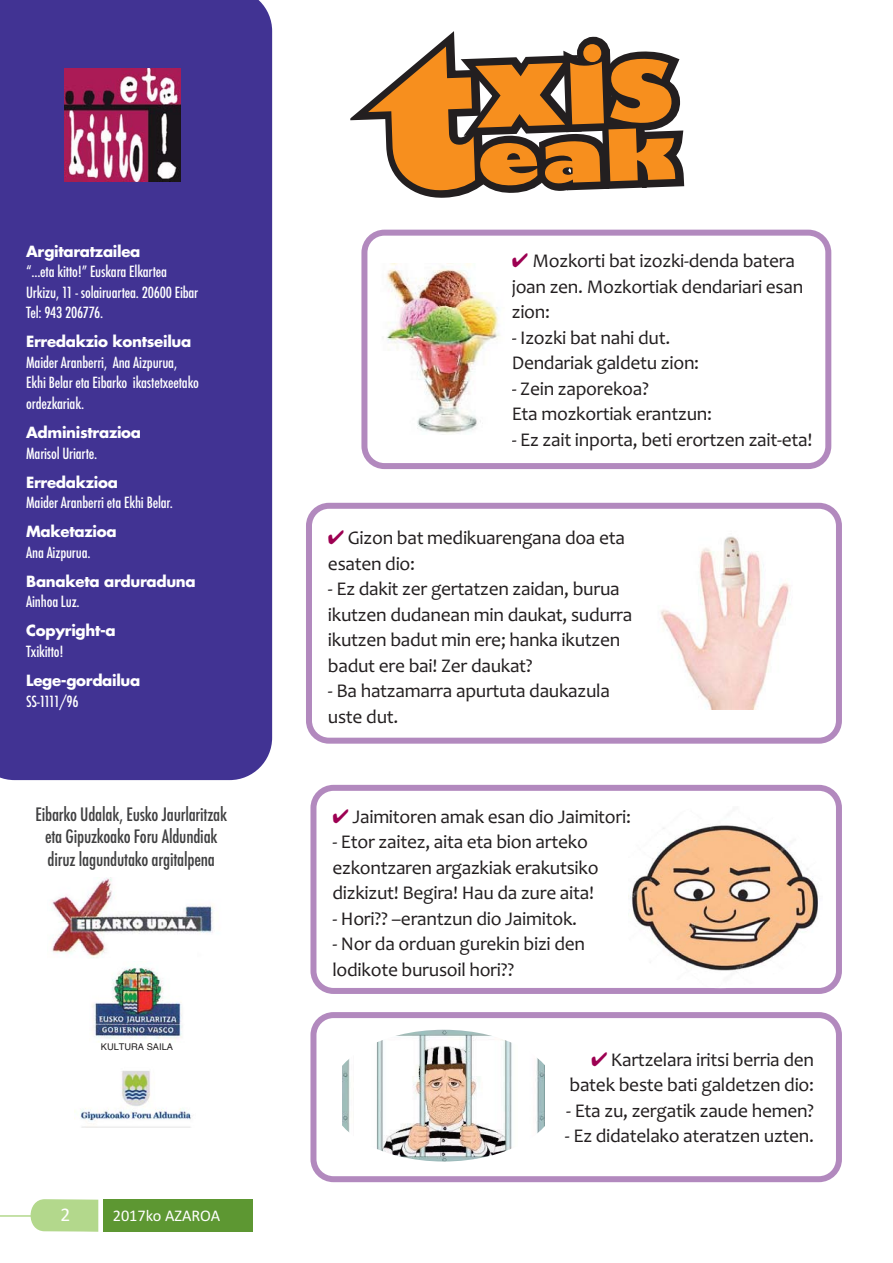
<style>
.page{position:relative;width:893px;height:1263px;background:#fff}
.page>*{position:absolute;margin:0;border:0;box-sizing:border-box;transform-origin:0 0}
.t1{font:19.5px/25.5px "Candara";letter-spacing:-.015em;color:#231f20}
.t2{font:19.5px "Calibri";color:#fff}
.t3{font:500 condensed 18px/22.5px "Futura";letter-spacing:-.01em;color:#404041;text-align:center}
.t4{font:16.35px "Calibri";color:#fff}
.t5{font:500 condensed 15px/20.5px "Futura";letter-spacing:-.01em;color:#fff}
.t6{font:700 15px "Futura";letter-spacing:-.02em;color:#fff}
.t7{font:9.3px "Helvetica";color:#231f20}
.s1{color:#9d0052}
</style>
<div class="page">
<svg style="left:30px;top:1199px;width:68px;height:33px;background:#b8da94"></svg>
<div style="left:103px;top:1199px;width:149px;height:32px;background:#5d9732"></div>
<hr style="left:0;top:1215px;width:42px;height:2px;background:#b3d88c">
<div style="left:0;top:0;width:272px;height:780px;background:#413393"></div>
<img style="left:75px;top:1071px;width:116px;height:56px">
<img style="left:52px;top:877px;width:161px;height:81px">
<img style="left:91px;top:961px;width:92px;height:81px">
<svg style="left:350px;top:31px;width:335px;height:167px"></svg>
<img style="left:64px;top:69px;width:117px;height:112px">
<svg style="left:361px;top:230px;width:470px;height:239px"></svg>
<svg style="left:306px;top:503px;width:536px;height:241px"></svg>
<div style="left:646px;top:519px;width:166px;height:197px;background:#fff"></div>
<img style="left:660px;top:536px;width:131px;height:173px">
<svg style="left:310px;top:785px;width:532px;height:209px"></svg>
<img style="left:629px;top:806px;width:194px;height:182px">
<svg style="left:310px;top:1012px;width:532px;height:170px"></svg>
<img style="left:343px;top:1030px;width:201px;height:131px">
<div style="left:375px;top:249px;width:137px;height:197px;background:#fff"></div>
<img style="left:387px;top:263px;width:113px;height:171px">
<p class="t6" style="left:26px;top:244px;width:116px">Argitaratzailea</p>
<p class="t5" style="left:26px;top:262px;width:174px">“...eta kitto!” Euskara Elkartea<br>Urkizu, 11 - solairuartea. 20600 Eibar<br>Tel: 943 206776.</p>
<p class="t6" style="left:26px;top:335px;width:167px">Erredakzio kontseilua</p>
<p class="t5" style="left:26px;top:353px;width:174px">Maider Aranberri, Ana Aizpurua,<br>Ekhi Belar eta Eibarko ikastetxeetako ordezkariak.</p>
<p class="t6" style="left:26px;top:426px;width:116px">Administrazioa</p>
<p class="t5" style="left:26px;top:444px;width:73px">Marisol Uriarte.</p>
<p class="t6" style="left:26px;top:475px;width:93px">Erredakzioa</p>
<p class="t5" style="left:26px;top:493px;width:148px">Maider Aranberri eta Ekhi Belar.</p>
<p class="t6" style="left:26px;top:525px;width:92px">Maketazioa</p>
<p class="t5" style="left:26px;top:543px;width:66px">Ana Aizpurua.</p>
<p class="t6" style="left:26px;top:574px;width:171px">Banaketa arduraduna</p>
<p class="t5" style="left:26px;top:592px;width:55px">Ainhoa Luz.</p>
<p class="t6" style="left:26px;top:624px;width:91px">Copyright-a</p>
<p class="t5" style="left:26px;top:642px;width:39px">Txikitto!</p>
<p class="t6" style="left:26px;top:674px;width:116px">Lege-gordailua</p>
<p class="t5" style="left:26px;top:692px;width:54px">SS-1111/96</p>
<p class="t3" style="left:35px;top:804px;width:193px">Eibarko Udalak, Eusko Jaurlaritzak eta Gipuzkoako Foru Aldundiak diruz lagundutako argitalpena</p>
<p class="t7" style="left:101px;top:1043px;width:74px">KULTURA SAILA</p>
<p class="t2" style="left:61px;top:1207px;width:11px">2</p>
<p class="t4" style="left:113px;top:1210px;width:109px">2017ko AZAROA</p>
<p class="t1" style="left:512px;top:250px;width:293px"><span class="s1">✔</span> Mozkorti bat izozki-denda batera joan zen. Mozkortiak dendariari esan zion:</p>
<p class="t1" style="left:512px;top:327px;width:189px">- Izozki bat nahi dut.<br>Dendariak galdetu zion:</p>
<p class="t1" style="left:512px;top:378px;width:202px">- Zein zaporekoa?<br>Eta mozkortiak erantzun:</p>
<p class="t1" style="left:512px;top:429px;width:302px">- Ez zait inporta, beti erortzen zait-eta!</p>
<p class="t1" style="left:328px;top:527px;width:299px"><span class="s1">✔</span> Gizon bat medikuarengana doa eta esaten dio:</p>
<p class="t1" style="left:328px;top:578px;width:306px">- Ez dakit zer gertatzen zaidan, burua ikutzen dudanean min daukat, sudurra ikutzen badut min ere; hanka ikutzen badut ere bai! Zer daukat?</p>
<p class="t1" style="left:328px;top:680px;width:283px">- Ba hatzamarra apurtuta daukazula uste dut.</p>
<p class="t1" style="left:332px;top:805px;width:300px"><span class="s1">✔</span> Jaimitoren amak esan dio Jaimitori:</p>
<p class="t1" style="left:332px;top:831px;width:268px">- Etor zaitez, aita eta bion arteko ezkontzaren argazkiak erakutsiko dizkizut! Begira! Hau da zure aita!</p>
<p class="t1" style="left:332px;top:907px;width:246px">- Hori?? –erantzun dio Jaimitok.</p>
<p class="t1" style="left:332px;top:933px;width:254px">- Nor da orduan gurekin bizi den lodikote burusoil hori??</p>
<p class="t1" style="left:569px;top:1048px;width:246px;text-align:right"><span class="s1">✔</span> Kartzelara iritsi berria den batek beste bati galdetzen dio:</p>
<p class="t1" style="left:566px;top:1099px;width:249px">- Eta zu, zergatik zaude hemen?</p>
<p class="t1" style="left:565px;top:1125px;width:251px">- Ez didatelako ateratzen uzten.</p>
</div>
